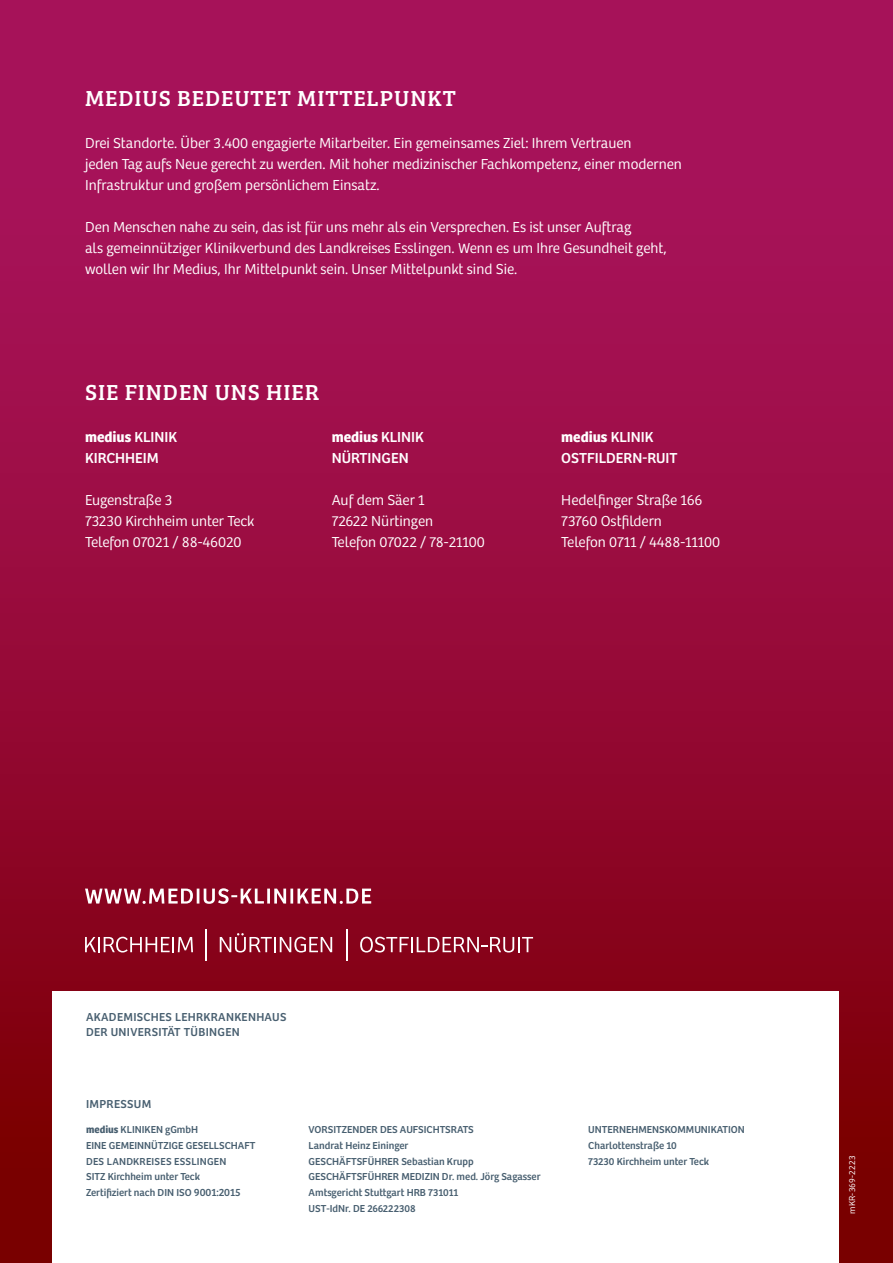
<style>
.page{position:relative;width:893px;height:1263px;background:#fff}
.page>*{position:absolute;margin:0;border:0;box-sizing:border-box;transform-origin:0 0}
.t1{font:22.5px "Bree Serif";letter-spacing:.04em;color:#fff}
.t2{font:300 15px/21px "Bree";color:#fff}
.t3{font:15px/21px "Bree";color:#fff}
.t4{font:12px/15.8px "Bree Regular MK";letter-spacing:.025em;color:#485f70}
.t5{font:10.5px/15.8px "Bree Regular MK";color:#485f70}
.t6{font:10.5px/15.8px "Bree";color:#485f70}
.t7{font:300 9px "Bree";letter-spacing:.035em;color:#fff}
.s1{font-weight:700}
.s2{font-family:"Bree Bold MK"}
.s3{font-family:"Bree Regular MK"}
.s4{font-size:10.95px}
.s5{font-family:"Bree"}
</style>
<div class="page">
<div style="left:0;top:0;width:893px;height:1263px;background:linear-gradient(to bottom,#af1669,#7a0000)"></div>
<hr style="left:206px;top:929px;width:1px;height:31px;background:#fff">
<hr style="left:346px;top:929px;width:1px;height:31px;background:#fff">
<svg style="left:85px;top:937px;width:108px;height:15px"></svg>
<svg style="left:220px;top:933px;width:112px;height:19px"></svg>
<svg style="left:360px;top:937px;width:173px;height:15px"></svg>
<svg style="left:85px;top:888px;width:286px;height:16px"></svg>
<div style="left:52px;top:991px;width:787px;height:272px;background:#fff"></div>
<h1 class="t1" style="left:85px;top:81px;width:372px">MEDIUS BEDEUTET MITTELPUNKT</h1>
<p class="t2" style="left:85px;top:132px;width:598px">Drei Standorte. Über 3.400 engagierte Mitarbeiter. Ein gemeinsames Ziel: Ihrem Vertrauen<br>jeden Tag aufs Neue gerecht zu werden. Mit hoher medizinischer Fachkompetenz, einer modernen<br>Infrastruktur und großem persönlichem Einsatz.</p>
<p class="t2" style="left:85px;top:216px;width:583px">Den Menschen nahe zu sein, das ist für uns mehr als ein Versprechen. Es ist unser Auftrag<br>als gemeinnütziger Klinikverbund des Landkreises Esslingen. Wenn es um Ihre Gesundheit geht, wollen wir Ihr Medius, Ihr Mittelpunkt sein. Unser Mittelpunkt sind Sie.</p>
<h1 class="t1" style="left:85px;top:375px;width:236px">SIE FINDEN UNS HIER</h1>
<p class="t3" style="left:85px;top:426px;width:94px"><span class="s1">medius</span> KLINIK<br>KIRCHHEIM</p>
<p class="t2" style="left:85px;top:489px;width:171px">Eugenstraße 3<br>73230 Kirchheim unter Teck<br>Telefon 07021 / 88-46020</p>
<p class="t3" style="left:332px;top:426px;width:94px"><span class="s1">medius</span> KLINIK<br>NÜRTINGEN</p>
<p class="t2" style="left:332px;top:489px;width:155px">Auf dem Säer 1<br>72622 Nürtingen<br>Telefon 07022 / 78-21100</p>
<p class="t3" style="left:561px;top:426px;width:118px"><span class="s1">medius</span> KLINIK<br>OSTFILDERN-RUIT</p>
<p class="t2" style="left:561px;top:489px;width:160px">Hedelfinger Straße 166<br>73760 Ostfildern<br>Telefon 0711 / 4488-11100</p>
<p class="t4" style="left:86px;top:1009px;width:202px">AKADEMISCHES LEHRKRANKENHAUS<br>DER UNIVERSITÄT TÜBINGEN</p>
<p class="t4" style="left:86px;top:1096px;width:67px">IMPRESSUM</p>
<p class="t5" style="left:86px;top:1122px;width:171px"><span class="s2">medius</span> KLINIKEN gGmbH<br>EINE GEMEINNÜTZIGE GESELLSCHAFT<br>DES LANDKREISES ESSLINGEN<br>SITZ Kirchheim unter Teck</p>
<p class="t6" style="left:86px;top:1185px;width:156px">Zertifiziert nach <span class="s3">DIN ISO</span> <span class="s4">9001:2015</span></p>
<p class="t6" style="left:309px;top:1122px;width:167px">VORSITZENDER DES AUFSICHTSRATS<br>Landrat Heinz Eininger</p>
<p class="t5" style="left:309px;top:1153px;width:234px">GESCHÄFTSFÜHRER <span class="s5">Sebastian Krupp </span>GESCHÄFTSFÜHRER MEDIZIN <span class="s5">Dr. med. Jörg Sagasser </span>Amtsgericht Stuttgart HRB 731011<br>UST-IdNr. DE 266222308</p>
<p class="t5" style="left:588px;top:1122px;width:158px">UNTERNEHMENSKOMMUNIKATION<br>Charlottenstraße 10<br>73230 Kirchheim unter Teck</p>
<p class="t7" style="left:847px;top:1214px;width:60px;rotate:-90deg">mKR-369-2223</p>
</div>
